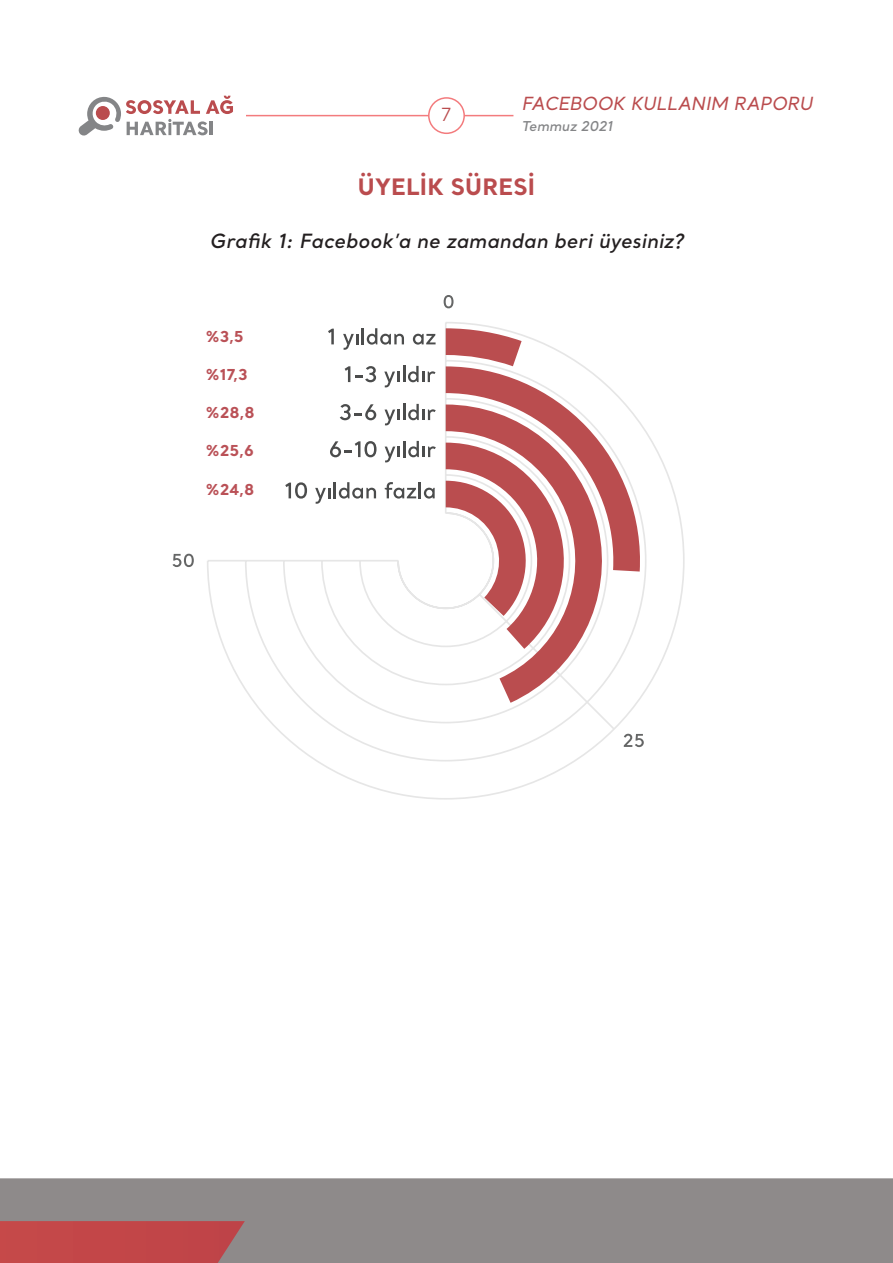
<style>
.page{position:relative;width:893px;height:1263px;background:#fff}
.page>*{position:absolute;margin:0;border:0;box-sizing:border-box;transform-origin:0 0}
.ANA_METIN{font:700 22.5px "Santral";letter-spacing:.01em;color:#ba4c4e}
.ANA_METIN-2{font:italic 600 19.5px "Santral";letter-spacing:.01em;color:#231f20}
.t1{font:italic 500 18px "Santral";letter-spacing:-.005em;color:#ba4c4e}
.t2{font:18px "Santral";color:#ba4c4e}
.t3{font:700 15px "Santral";color:#ba5157}
.t4{font:italic 600 13.5px "Santral";color:#848587}
</style>
<div class="page">
<svg style="left:78px;top:96px;width:155px;height:40px"></svg>
<div style="left:0;top:1178px;width:893px;height:85px;background:#8e8a8a"></div>
<div style="left:0;top:1221px;width:245px;height:42px;background:#c24648"></div>
<hr style="left:246px;top:115px;width:267px;height:1px;background:#f37b7d">
<div style="left:429px;top:98px;width:35px;height:35px;background:#fff;border-radius:50%"></div>
<div style="left:428px;top:97px;width:37px;height:37px;border:2px solid #f37b7d;border-radius:50%"></div>
<svg style="left:444px;top:295px;width:9px;height:13px"></svg>
<svg style="left:173px;top:554px;width:21px;height:13px"></svg>
<svg style="left:207px;top:322px;width:478px;height:478px"></svg>
<svg style="left:446px;top:649px;width:168px;height:54px"></svg>
<svg style="left:446px;top:328px;width:197px;height:321px"></svg>
<p class="t2" style="left:441px;top:103px;width:12px">7</p>
<p class="t1" style="left:522px;top:92px;width:292px">FACEBOOK KULLANIM RAPORU</p>
<p class="t4" style="left:522px;top:117px;width:93px">Temmuz 2021</p>
<p class="ANA_METIN" style="left:358px;top:171px;width:179px">ÜYELİK SÜRESİ</p>
<p class="ANA_METIN-2" style="left:210px;top:228px;width:475px">Grafik 1: Facebook’a ne zamandan beri üyesiniz?</p>
<p class="t3" style="left:205px;top:326px;width:40px">%3,5</p>
<p class="t3" style="left:205px;top:364px;width:44px">%17,3</p>
<p class="t3" style="left:205px;top:402px;width:51px">%28,8</p>
<p class="t3" style="left:205px;top:440px;width:50px">%25,6</p>
<p class="t3" style="left:205px;top:479px;width:50px">%24,8</p>
</div>
